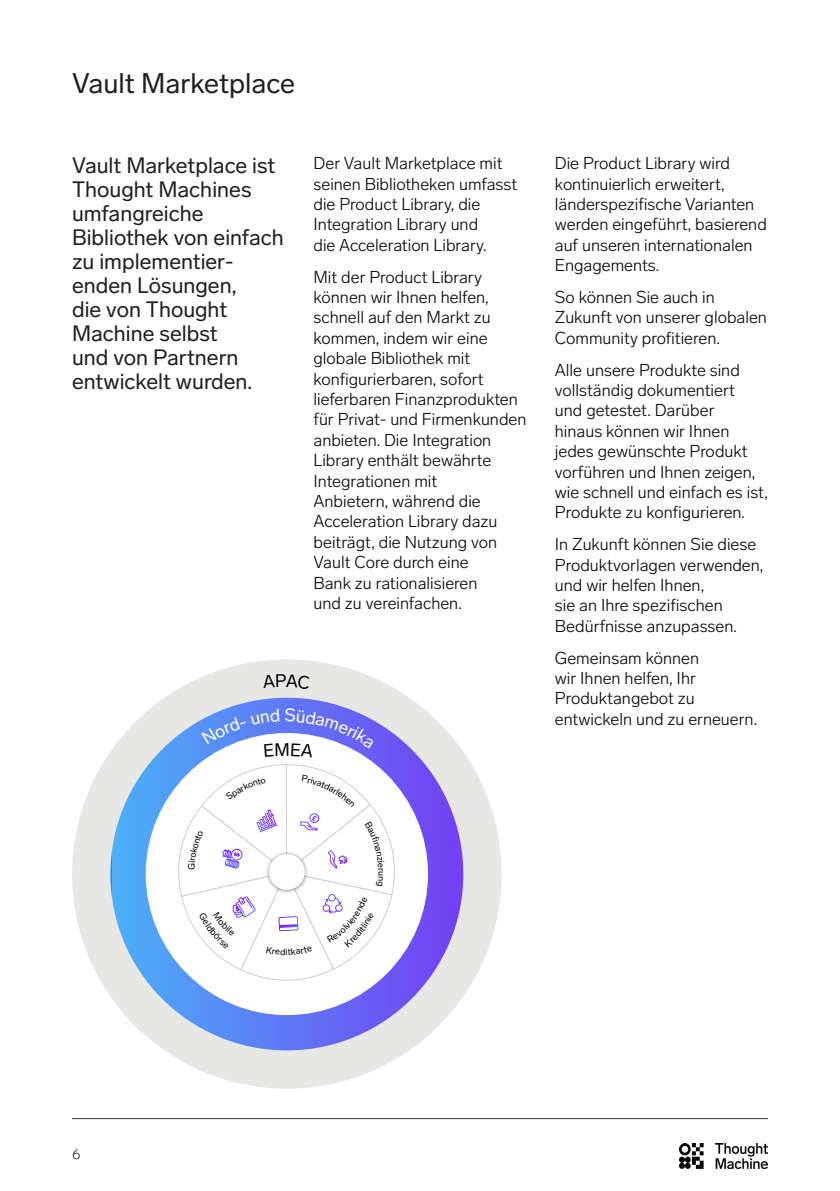
<style>
.page{position:relative;width:840px;height:1191px;background:#fff}
.page>*{position:absolute;margin:0;border:0;box-sizing:border-box;transform-origin:0 0}
.Heading_1{font:28px "Lab Grotesque";color:#231f20}
.Heading_2{font:22px/24px "Lab Grotesque";color:#231f20}
.Body_Text{font:300 17px/20.4px "Lab Grotesque";color:#0d0d0d}
.t1{font:300 14.2px "Lab Grotesque";color:#312f30}
.t2{font:9.2px "Lab Grotesque";color:#000}
</style>
<div class="page">
<hr style="left:72px;top:1118px;width:695px;height:1px;background:#312f30">
<img style="left:679px;top:1143px;width:88px;height:25px">
<div style="left:72px;top:659px;width:429px;height:429px;background:#e7e7e5;border-radius:50%"></div>
<div style="left:110px;top:697px;width:353px;height:353px;background:linear-gradient(to right,#4fb2f7,#7440f4);border-radius:176px"></div>
<div style="left:146px;top:733px;width:282px;height:282px;background:#fff;border-radius:50%"></div>
<svg style="left:174px;top:764px;width:224px;height:220px"></svg>
<svg style="left:201px;top:708px;width:173px;height:49px"></svg>
<p class="Heading_1" style="left:72px;top:67px;width:224px">Vault Marketplace</p>
<p class="Heading_2" style="left:72px;top:153px;width:213px">Vault Marketplace ist<br>Thought Machines umfangreiche<br>Bibliothek von einfach zu implementier&shy;enden Lösungen,<br>die von Thought<br>Machine selbst<br>und von Partnern entwickelt wurden.</p>
<p class="Body_Text" style="left:313px;top:153px;width:205px">Der Vault Marketplace mit seinen Bibliotheken umfasst die Product Library, die<br>Integration Library und<br>die Acceleration Library.</p>
<p class="Body_Text" style="left:313px;top:266px;width:214px">Mit der Product Library können wir Ihnen helfen, schnell auf den Markt zu kommen, indem wir eine globale Bibliothek mit konfigurierbaren, sofort lieferbaren Finanzprodukten für Privat- und Firmenkunden anbieten. Die Integration<br>Library enthält bewährte<br>Integrationen mit<br>Anbietern, während die<br>Acceleration Library dazu beiträgt, die Nutzung von<br>Vault Core durch eine<br>Bank zu rationalisieren<br>und zu vereinfachen.</p>
<p class="Body_Text" style="left:554px;top:153px;width:213px">Die Product Library wird kontinuierlich erweitert, länderspezifische Varianten werden eingeführt, basierend auf unseren internationalen<br>Engagements.</p>
<p class="Body_Text" style="left:554px;top:287px;width:213px">So können Sie auch in<br>Zukunft von unserer globalen<br>Community profitieren.</p>
<p class="Body_Text" style="left:554px;top:359px;width:214px">Alle unsere Produkte sind vollständig dokumentiert<br>und getestet. Darüber<br>hinaus können wir Ihnen jedes gewünschte Produkt vorführen und Ihnen zeigen, wie schnell und einfach es ist,<br>Produkte zu konfigurieren.</p>
<p class="Body_Text" style="left:554px;top:534px;width:210px">In Zukunft können Sie diese<br>Produktvorlagen verwenden, und wir helfen Ihnen,<br>sie an Ihre spezifischen<br>Bedürfnisse anzupassen.</p>
<p class="Body_Text" style="left:554px;top:647px;width:204px">Gemeinsam können<br>wir Ihnen helfen, Ihr<br>Produktangebot zu entwickeln und zu erneuern.</p>
<p class="t1" style="left:72px;top:1146px;width:10px">6</p>
<p class="t2" style="left:285px;top:946px;width:4px">i</p>
</div>
